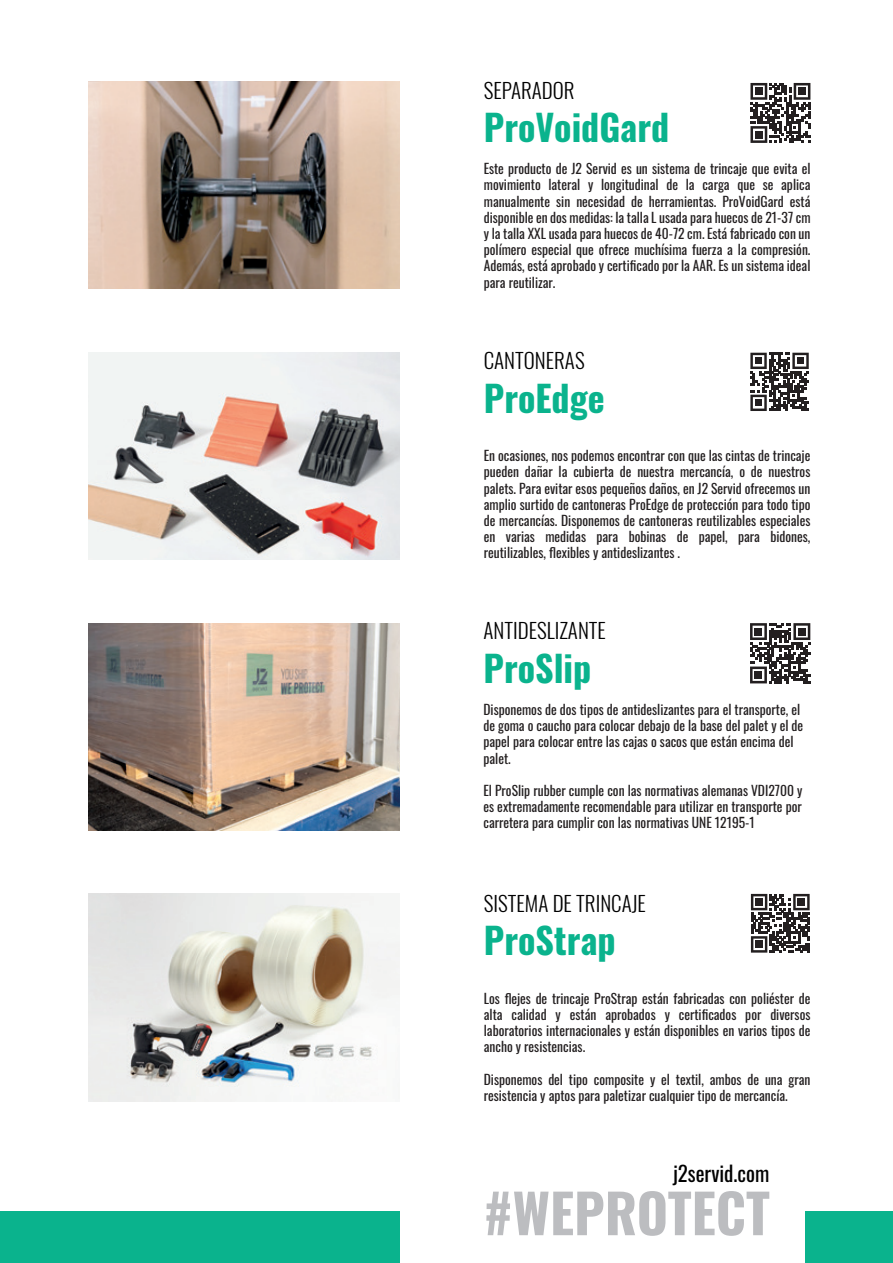
<style>
.page{position:relative;width:893px;height:1263px;background:#fff}
.page>*{position:absolute;margin:0;border:0;box-sizing:border-box;transform-origin:0 0}
.t1{font:700 53.85px "Oswald";color:#bcbdc0}
.t2{font:700 36px "Oswald";color:#0ab38d}
.t3{font:300 21px "Oswald";color:#000001}
.t4{font:21px "Oswald";color:#000001}
.t5{font:13.5px/16.2px "Oswald";color:#231f20;text-align:justify}
</style>
<div class="page">
<img style="left:89px;top:623px;width:311px;height:207px">
<img style="left:89px;top:82px;width:311px;height:207px">
<img style="left:89px;top:352px;width:311px;height:208px">
<img style="left:89px;top:894px;width:311px;height:207px">
<div style="left:806px;top:1212px;width:87px;height:51px;background:#0ab38d"></div>
<div style="left:0;top:1212px;width:400px;height:51px;background:#0ab38d"></div>
<svg style="left:750px;top:83px;width:60px;height:60px"></svg>
<div style="left:755px;top:88px;width:7px;height:7px;background:#231f20"></div>
<div style="left:798px;top:88px;width:8px;height:7px;background:#231f20"></div>
<div style="left:755px;top:131px;width:7px;height:7px;background:#231f20"></div>
<svg style="left:750px;top:353px;width:59px;height:58px"></svg>
<div style="left:755px;top:357px;width:7px;height:7px;background:#231f20"></div>
<div style="left:797px;top:357px;width:7px;height:7px;background:#231f20"></div>
<div style="left:755px;top:399px;width:7px;height:7px;background:#231f20"></div>
<svg style="left:750px;top:623px;width:60px;height:60px"></svg>
<div style="left:755px;top:628px;width:7px;height:7px;background:#231f20"></div>
<div style="left:798px;top:628px;width:7px;height:7px;background:#231f20"></div>
<div style="left:755px;top:671px;width:7px;height:8px;background:#231f20"></div>
<svg style="left:751px;top:894px;width:59px;height:59px"></svg>
<div style="left:756px;top:898px;width:7px;height:8px;background:#231f20"></div>
<div style="left:798px;top:898px;width:7px;height:8px;background:#231f20"></div>
<div style="left:756px;top:941px;width:7px;height:7px;background:#231f20"></div>
<h3 class="t3" style="left:484px;top:71px;width:92px">SEPARADOR</h3>
<h2 class="t2" style="left:484px;top:108px;width:187px">ProVoidGard</h2>
<p class="t5" style="left:484px;top:159px;width:328px">Este producto de J2 Servid es un sistema de trincaje que evita el movimiento lateral y longitudinal de la carga que se aplica manualmente sin necesidad de herramientas. ProVoidGard está disponible en dos medidas: la talla L usada para huecos de 21-37 cm y la talla XXL usada para huecos de 40-72 cm. Está fabricado con un polímero especial que ofrece muchísima fuerza a la compresión.<br>Además, está aprobado y certificado por la AAR. Es un sistema ideal para reutilizar.</p>
<h3 class="t3" style="left:484px;top:342px;width:102px">CANTONERAS</h3>
<h2 class="t2" style="left:484px;top:379px;width:122px">ProEdge</h2>
<p class="t5" style="left:484px;top:446px;width:328px">En ocasiones, nos podemos encontrar con que las cintas de trincaje pueden dañar la cubierta de nuestra mercancía, o de nuestros palets. Para evitar esos pequeños daños, en J2 Servid ofrecemos un amplio surtido de cantoneras ProEdge de protección para todo tipo de mercancías. Disponemos de cantoneras reutilizables especiales en varias medidas para bobinas de papel, para bidones, reutilizables, flexibles y antideslizantes .</p>
<h3 class="t3" style="left:483px;top:612px;width:124px">ANTIDESLIZANTE</h3>
<h2 class="t2" style="left:483px;top:649px;width:109px">ProSlip</h2>
<p class="t5" style="left:483px;top:700px;width:321px;text-align:left">Disponemos de dos tipos de antideslizantes para el transporte, el de goma o caucho para colocar debajo de la base del palet y el de papel para colocar entre las cajas o sacos que están encima del palet.</p>
<p class="t5" style="left:483px;top:781px;width:320px">El ProSlip rubber cumple con las normativas alemanas VDI2700 y es extremadamente recomendable para utilizar en transporte por carretera para cumplir con las normativas UNE 12195-1</p>
<h3 class="t3" style="left:484px;top:885px;width:164px">SISTEMA DE TRINCAJE</h3>
<h2 class="t2" style="left:484px;top:921px;width:133px">ProStrap</h2>
<p class="t5" style="left:484px;top:989px;width:328px">Los flejes de trincaje ProStrap están fabricadas con poliéster de alta calidad y están aprobados y certificados por diversos laboratorios internacionales y están disponibles en varios tipos de ancho y resistencias.</p>
<p class="t5" style="left:484px;top:1070px;width:328px">Disponemos del tipo composite y el textil, ambos de una gran resistencia y aptos para paletizar cualquier tipo de mercancía.</p>
<h3 class="t4" style="left:673px;top:1155px;width:98px">j2servid.com</h3>
<h1 class="t1" style="left:484px;top:1185px;width:288px">#WEPROTECT</h1>
</div>
